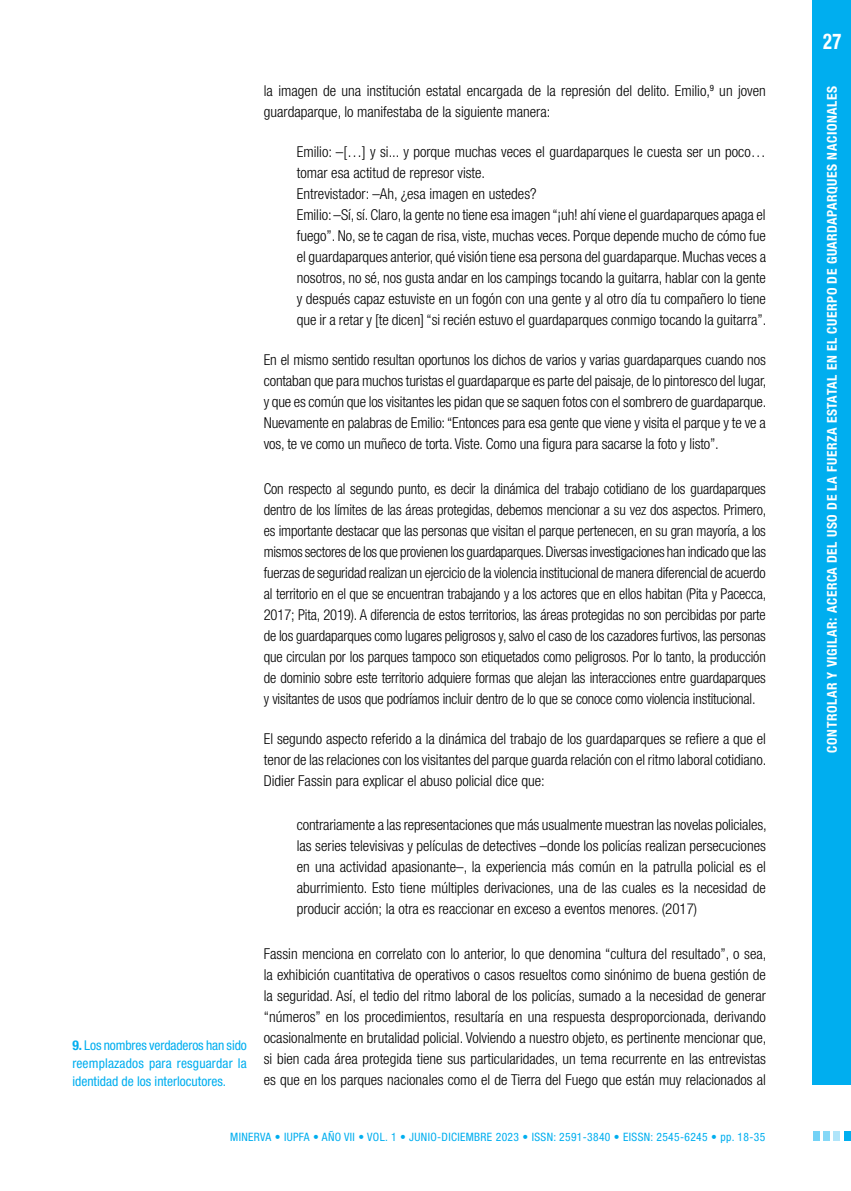
<style>
.page{position:relative;width:851px;height:1191px;background:#fff}
.page>*{position:absolute;margin:0;border:0;box-sizing:border-box;transform-origin:0 0}
.t1{font:700 condensed 21.75px "Helvetica Neue LT Std";color:#fff;scale:.85 1}
._00-TEXTO_GENERAL{font:300 condensed 15px/21px "Helvetica Neue LT Std";color:#000;text-align:justify}
._00-CITA_INTERNA{font:300 condensed 15px/21px "Helvetica Neue LT Std";color:#000;text-align:justify}
._00-NOTA_MARGEN{font:condensed 13.5px/18px "Helvetica Neue LT Std";color:#00aeef;text-align:justify}
.t2{font:700 condensed 13.5px "Helvetica Neue LT Std";letter-spacing:.04em;color:#fff}
.t3{font:condensed 11.55px "Helvetica Neue LT Std";letter-spacing:.03em;color:#00aeef}
.s1{font-weight:700}
</style>
<div class="page">
<div style="left:812px;top:0;width:38px;height:1084px;background:#00aeef"></div>
<div style="left:822px;top:1131px;width:7px;height:10px;background:#85d8f7"></div>
<div style="left:833px;top:1131px;width:7px;height:10px;background:#b0e5fa"></div>
<div style="left:844px;top:1131px;width:6px;height:10px;background:#00aeef"></div>
<div style="left:812px;top:1131px;width:7px;height:10px;background:#73d2f6"></div>
<p class="_00-NOTA_MARGEN" style="left:72px;top:1035px;width:176px"><span class="s1">9.</span> Los nombres verdaderos han sido reemplazados para resguardar la identidad de los interlocutores.</p>
<p class="_00-TEXTO_GENERAL" style="left:264px;top:80px;width:503px">la imagen de una institución estatal encargada de la represión del delito. Emilio,<sup>9</sup> un joven guardaparque, lo manifestaba de la siguiente manera:</p>
<p class="_00-CITA_INTERNA" style="left:297px;top:141px;width:470px">Emilio: –[…] y si... y porque muchas veces el guardaparques le cuesta ser un poco… tomar esa actitud de represor viste.</p>
<p class="_00-CITA_INTERNA" style="left:297px;top:183px;width:241px">Entrevistador: –Ah, ¿esa imagen en ustedes?</p>
<p class="_00-CITA_INTERNA" style="left:297px;top:204px;width:471px">Emilio: –Sí, sí. Claro, la gente no tiene esa imagen “¡uh! ahí viene el guardaparques apaga el fuego”. No, se te cagan de risa, viste, muchas veces. Porque depende mucho de cómo fue el guardaparques anterior, qué visión tiene esa persona del guardaparque. Muchas veces a nosotros, no sé, nos gusta andar en los campings tocando la guitarra, hablar con la gente y después capaz estuviste en un fogón con una gente y al otro día tu compañero lo tiene que ir a retar y [te dicen] “si recién estuvo el guardaparques conmigo tocando la guitarra”.</p>
<p class="_00-TEXTO_GENERAL" style="left:264px;top:349px;width:504px">En el mismo sentido resultan oportunos los dichos de varios y varias guardaparques cuando nos contaban que para muchos turistas el guardaparque es parte del paisaje, de lo pintoresco del lugar, y que es común que los visitantes les pidan que se saquen fotos con el sombrero de guardaparque.<br>Nuevamente en palabras de Emilio: “Entonces para esa gente que viene y visita el parque y te ve a vos, te ve como un muñeco de torta. Viste. Como una figura para sacarse la foto y listo”.</p>
<p class="_00-TEXTO_GENERAL" style="left:264px;top:477px;width:504px">Con respecto al segundo punto, es decir la dinámica del trabajo cotidiano de los guardaparques dentro de los límites de las áreas protegidas, debemos mencionar a su vez dos aspectos. Primero, es importante destacar que las personas que visitan el parque pertenecen, en su gran mayoría, a los mismos sectores de los que provienen los guardaparques. Diversas investigaciones han indicado que las fuerzas de seguridad realizan un ejercicio de la violencia institucional de manera diferencial de acuerdo al territorio en el que se encuentran trabajando y a los actores que en ellos habitan (Pita y Pacecca, 2017; Pita, 2019). A diferencia de estos territorios, las áreas protegidas no son percibidas por parte de los guardaparques como lugares peligrosos y, salvo el caso de los cazadores furtivos, las personas que circulan por los parques tampoco son etiquetados como peligrosos. Por lo tanto, la producción de dominio sobre este territorio adquiere formas que alejan las interacciones entre guardaparques y visitantes de usos que podríamos incluir dentro de lo que se conoce como violencia institucional.</p>
<p class="_00-TEXTO_GENERAL" style="left:264px;top:728px;width:504px">El segundo aspecto referido a la dinámica del trabajo de los guardaparques se refiere a que el tenor de las relaciones con los visitantes del parque guarda relación con el ritmo laboral cotidiano.<br>Didier Fassin para explicar el abuso policial dice que:</p>
<p class="_00-CITA_INTERNA" style="left:297px;top:814px;width:471px">contrariamente a las representaciones que más usualmente muestran las novelas policiales, las series televisivas y películas de detectives –donde los policías realizan persecuciones en una actividad apasionante–, la experiencia más común en la patrulla policial es el aburrimiento. Esto tiene múltiples derivaciones, una de las cuales es la necesidad de producir acción; la otra es reaccionar en exceso a eventos menores. (2017)</p>
<p class="_00-TEXTO_GENERAL" style="left:264px;top:942px;width:504px">Fassin menciona en correlato con lo anterior, lo que denomina “cultura del resultado”, o sea, la exhibición cuantitativa de operativos o casos resueltos como sinónimo de buena gestión de la seguridad. Así, el tedio del ritmo laboral de los policías, sumado a la necesidad de generar “números” en los procedimientos, resultaría en una respuesta desproporcionada, derivando ocasionalmente en brutalidad policial. Volviendo a nuestro objeto, es pertinente mencionar que, si bien cada área protegida tiene sus particularidades, un tema recurrente en las entrevistas es que en los parques nacionales como el de Tierra del Fuego que están muy relacionados al</p>
<p class="t3" style="left:230px;top:1130px;width:536px">MINERVA • IUPFA • AÑO VII • VOL. 1 • JUNIO-DICIEMBRE 2023 • ISSN: 2591-3840 • EISSN: 2545-6245 • pp. 18-35</p>
<h1 class="t1" style="left:823px;top:28px;width:23px">27</h1>
<p class="t2" style="left:823px;top:752px;width:668px;rotate:-90deg">CONTROLAR Y VIGILAR: ACERCA DEL USO DE LA FUERZA ESTATAL EN EL CUERPO DE GUARDAPARQUES NACIONALES</p>
</div>
